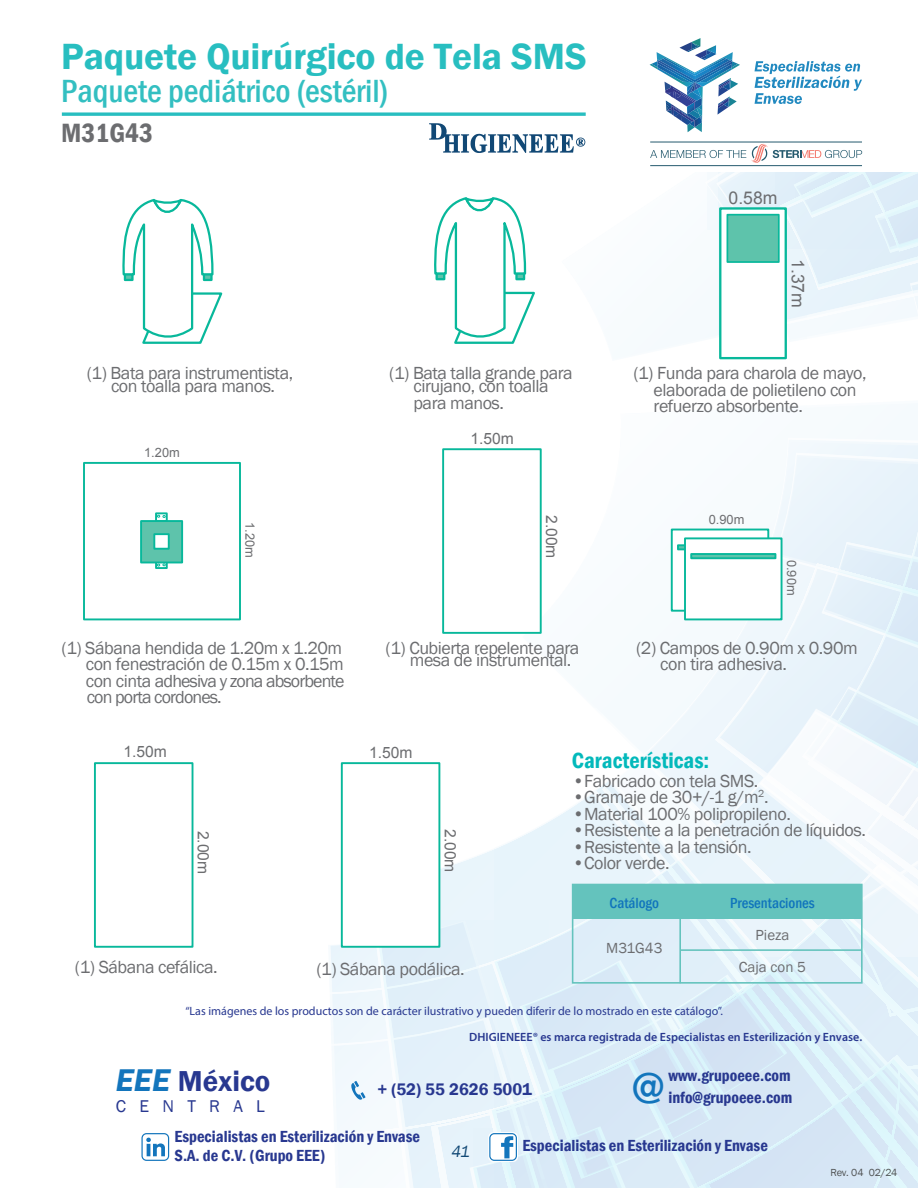
<style>
.page{position:relative;width:918px;height:1188px;background:#fff}
.page>*{position:absolute;margin:0;border:0;box-sizing:border-box;transform-origin:0 0}
.t1{font:500 44.25px "Franklin Gothic";color:#1375bc}
.t2{font:600 37.5px "Franklin Gothic";letter-spacing:-.005em;color:#28bec0}
.t3{font:500 condensed 33px "Franklin Gothic";color:#33bfc1}
.t4{font:600 29.7px "Franklin Gothic";color:#283890}
.t5{font:600 condensed 27.15px "Franklin Gothic";color:#6c6d70}
.t6{font:600 condensed 22.5px "Franklin Gothic";color:#03b9bb}
.t7{font:18px/16.5px "Franklin Gothic";letter-spacing:-.025em;color:#6c6d70}
.t8{font:17.55px "Arial";color:#6c6d70}
.t9{font:17.55px "Franklin Gothic";color:#283890}
.t10{font:600 17.25px "Franklin Gothic";color:#283890}
.t11{font:600 condensed 16.5px/18.1px "Franklin Gothic";color:#283890}
.t12{font:italic 16.5px "Franklin Gothic";color:#114875}
.t13{font:15.6px "Arial";color:#6c6d70}
.t14{font:500 condensed 15px "Franklin Gothic";color:#1074bc}
.t15{font:15px/32px "Franklin Gothic";color:#6c6d70;text-align:center}
.t16{font:12.9px "Arial";color:#6c6d70}
.t17{font:italic 300 12px "Myriad Concept";color:#283890}
.t18{font:600 12px "Myriad Pro";color:#283890}
.t19{font:10.5px "Franklin Gothic";letter-spacing:-.02em;color:#4e5152}
.s1{font-style:italic;font-size:32.25px;color:#1375bc}
</style>
<div class="page">
<svg style="left:330px;top:919px;width:140px;height:269px;fill:#e8f4fb"></svg>
<svg style="left:650px;top:38px;width:268px;height:300px"></svg>
<hr style="left:650px;top:142px;width:212px;height:1px;background:#255a6e">
<hr style="left:650px;top:165px;width:212px;height:1px;background:#255a6e">
<svg style="left:351px;top:1081px;width:14px;height:19px"></svg>
<svg style="left:470px;top:440px;width:448px;height:748px"></svg>
<svg style="left:141px;top:1133px;width:29px;height:28px"></svg>
<div style="left:94px;top:762px;width:99px;height:186px;background:#fff;border:2px solid #08b89b"></div>
<div style="left:341px;top:762px;width:99px;height:186px;background:#fff;border:2px solid #08b89b"></div>
<div style="left:442px;top:448px;width:100px;height:186px;background:#fff;border:2px solid #08b89b"></div>
<div style="left:719px;top:207px;width:68px;height:152px;background:#fff;border:2px solid #08b89b"></div>
<div style="left:727px;top:214px;width:53px;height:49px;background:#5ec3ab;border:2px solid #08b89b"></div>
<svg style="left:62px;top:112px;width:524px;height:4px;background:#49c7c9"></svg>
<svg style="left:122px;top:198px;width:101px;height:146px"></svg>
<svg style="left:434px;top:197px;width:101px;height:147px"></svg>
<div style="left:671px;top:529px;width:98px;height:83px;background:#fff;border:2px solid #08b89b"></div>
<svg style="left:677px;top:544px;width:7px;height:6px"></svg>
<div style="left:684px;top:537px;width:99px;height:83px;background:#fff;border:2px solid #08b89b"></div>
<svg style="left:690px;top:553px;width:86px;height:6px"></svg>
<div style="left:83px;top:462px;width:158px;height:158px;background:#fff;border:2px solid #08b89b"></div>
<div style="left:155px;top:512px;width:13px;height:10px;background:#fff;border:2px solid #08b89b"></div>
<svg style="left:157px;top:515px;width:9px;height:3px"></svg>
<svg style="left:155px;top:563px;width:13px;height:6px"></svg>
<svg style="left:157px;top:563px;width:9px;height:4px"></svg>
<div style="left:140px;top:520px;width:43px;height:43px;background:#5ec3ab;border:2px solid #08b89b"></div>
<div style="left:153px;top:533px;width:17px;height:17px;background:#fff;border:2px solid #08b89b"></div>
<div style="left:572px;top:884px;width:291px;height:100px;border:2px solid #64c3bd"></div>
<div style="left:573px;top:884px;width:289px;height:35px;background:#64c3bd"></div>
<hr style="left:679px;top:884px;width:2px;height:99px;background:#64c3bd">
<hr style="left:680px;top:949px;width:182px;height:2px;background:#64c3bd">
<svg style="left:429px;top:123px;width:156px;height:30px"></svg>
<h2 class="t2" style="left:61px;top:33px;width:527px">Paquete Quirúrgico de Tela SMS</h2>
<h3 class="t3" style="left:61px;top:69px;width:329px">Paquete pediátrico (estéril)</h3>
<h3 class="t5" style="left:61px;top:115px;width:93px">M31G43</h3>
<p class="t7" style="left:87px;top:367px;width:208px;line-height:12.8px;text-align:center">(1) Bata para instrumentista, con toalla para manos.</p>
<p class="t16" style="left:144px;top:444px;width:37px">1.20m</p>
<p class="t16" style="left:258px;top:522px;width:37px;rotate:90deg">1.20m</p>
<p class="t7" style="left:86px;top:640px;width:260px;text-indent:-24px">(1) Sábana hendida de 1.20m x 1.20m con fenestración de 0.15m x 0.15m con cinta adhesiva y zona absorbente con porta cordones.</p>
<p class="t7" style="left:389px;top:367px;width:185px;line-height:12.8px;text-align:center">(1) Bata talla grande para cirujano, con toalla</p>
<p class="t7" style="left:413px;top:395px;width:92px">para manos.</p>
<p class="t13" style="left:471px;top:428px;width:45px">1.50m</p>
<p class="t13" style="left:562px;top:515px;width:45px;rotate:90deg">2.00m</p>
<p class="t7" style="left:410px;top:642px;width:171px;line-height:12.8px;text-indent:-24px">(1) Cubierta repelente para mesa de instrumental.</p>
<p class="t8" style="left:729px;top:186px;width:50px">0.58m</p>
<p class="t8" style="left:810px;top:259px;width:50px;rotate:90deg">1.37m</p>
<p class="t7" style="left:654px;top:366px;width:215px;text-indent:-20px">(1) Funda para charola de mayo, elaborada de polietileno con refuerzo absorbente.</p>
<p class="t16" style="left:709px;top:511px;width:37px">0.90m</p>
<p class="t16" style="left:800px;top:560px;width:37px;rotate:90deg">0.90m</p>
<p class="t7" style="left:660px;top:640px;width:199px;text-indent:-24px">(2) Campos de 0.90m x 0.90m con tira adhesiva.</p>
<p class="t13" style="left:123px;top:742px;width:45px">1.50m</p>
<p class="t13" style="left:213px;top:831px;width:45px;rotate:90deg">2.00m</p>
<p class="t13" style="left:369px;top:742px;width:45px">1.50m</p>
<p class="t13" style="left:460px;top:829px;width:45px;rotate:90deg">2.00m</p>
<p class="t6" style="left:572px;top:746px;width:139px">Características:</p>
<p class="t7" style="left:573px;top:773px;width:187px">•Fabricado con tela SMS.</p>
<p class="t7" style="left:573px;top:789px;width:197px">•Gramaje de 30+/-1 g/m<sup>2</sup>.</p>
<p class="t7" style="left:573px;top:806px;width:220px">•Material 100% polipropileno.</p>
<p class="t7" style="left:573px;top:822px;width:295px">•Resistente a la penetración de líquidos.</p>
<p class="t7" style="left:573px;top:839px;width:181px">•Resistente a la tensión.</p>
<p class="t7" style="left:573px;top:855px;width:99px">•Color verde.</p>
<p class="t7" style="left:75px;top:959px;width:144px">(1) Sábana cefálica.</p>
<p class="t7" style="left:316px;top:961px;width:150px">(1) Sábana podálica.</p>
<p class="t14" style="left:610px;top:893px;width:51px">Catálogo</p>
<p class="t14" style="left:730px;top:893px;width:86px">Presentaciones</p>
<p class="t15" style="left:739px;top:919px;width:69px">Pieza<br>Caja con 5</p>
<p class="t15" style="left:606px;top:933px;width:58px">M31G43</p>
<p class="t17" style="left:185px;top:1003px;width:539px">“Las imágenes de los productos son de carácter ilustrativo y pueden diferir de lo mostrado en este catálogo”.</p>
<p class="t18" style="left:469px;top:1029px;width:394px">DHIGIENEEE® es marca registrada de Especialistas en Esterilización y Envase.</p>
<h3 class="t4" style="left:116px;top:1063px;width:156px"><span class="s1">EEE</span> México</h3>
<p class="t11" style="left:668px;top:1066px;width:124px">www.grupoeee.com</p>
<h1 class="t1" style="left:633px;top:1061px;width:32px">@</h1>
<p class="t10" style="left:377px;top:1078px;width:156px">+ (52) 55 2626 5001</p>
<p class="t11" style="left:668px;top:1088px;width:125px">info@grupoeee.com</p>
<p class="t9" style="left:116px;top:1095px;width:150px">C E N T R A L</p>
<p class="t11" style="left:175px;top:1128px;width:247px">Especialistas en Esterilización y Envase<br>S.A. de C.V. (Grupo EEE)</p>
<p class="t12" style="left:452px;top:1141px;width:20px">41</p>
<p class="t11" style="left:522px;top:1137px;width:247px">Especialistas en Esterilización y Envase</p>
<p class="t19" style="left:831px;top:1166px;width:68px">Rev. 04 02/24</p>
</div>
